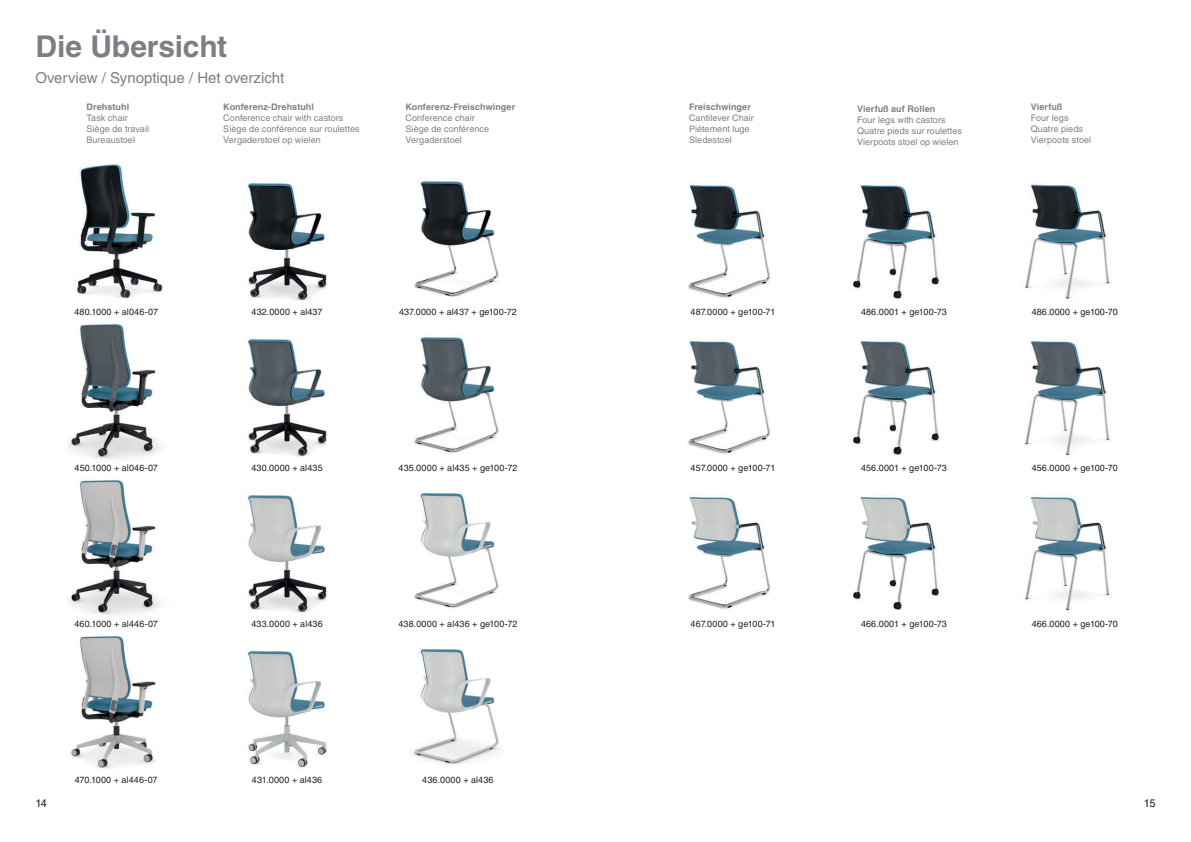
<style>
.page{position:relative;width:1191px;height:842px;background:#fff}
.page>*{position:absolute;margin:0;border:0;box-sizing:border-box;transform-origin:0 0}
.t1{font:700 30px "Helvetica LT Std";letter-spacing:-.005em;color:#7c8086}
.t2{font:15px "Helvetica LT Std";color:#7c8086}
.t3{font:11px "Helvetica LT Std";color:#231f20}
.t4{font:9px "Helvetica LT Std";letter-spacing:.015em;color:#231f20}
.t5{font:9px/11px "Helvetica LT Std";letter-spacing:.01em;color:#7c8086}
.t6{font:700 9px "Helvetica LT Std";letter-spacing:.01em;color:#7c8086}
</style>
<div class="page">
<img style="left:1025px;top:184px;width:85px;height:115px">
<img style="left:852px;top:185px;width:87px;height:114px">
<img style="left:688px;top:185px;width:82px;height:113px">
<img style="left:1024px;top:341px;width:86px;height:116px">
<img style="left:852px;top:341px;width:87px;height:114px">
<img style="left:688px;top:341px;width:82px;height:113px">
<img style="left:1024px;top:497px;width:86px;height:114px">
<img style="left:852px;top:497px;width:87px;height:113px">
<img style="left:688px;top:497px;width:82px;height:112px">
<img style="left:71px;top:635px;width:85px;height:134px">
<img style="left:247px;top:495px;width:80px;height:118px">
<img style="left:414px;top:492px;width:85px;height:116px">
<img style="left:414px;top:181px;width:85px;height:117px">
<img style="left:247px;top:183px;width:80px;height:118px">
<img style="left:76px;top:164px;width:87px;height:135px">
<img style="left:414px;top:337px;width:85px;height:116px">
<img style="left:247px;top:339px;width:81px;height:118px">
<img style="left:68px;top:323px;width:94px;height:136px">
<img style="left:412px;top:648px;width:89px;height:117px">
<img style="left:247px;top:651px;width:81px;height:117px">
<img style="left:69px;top:479px;width:92px;height:136px">
<h1 class="t1" style="left:36px;top:28px;width:193px">Die Übersicht</h1>
<h2 class="t2" style="left:35px;top:69px;width:250px">Overview / Synoptique / Het overzicht</h2>
<p class="t6" style="left:86px;top:101px;width:44px">Drehstuhl</p>
<p class="t5" style="left:86px;top:112px;width:64px">Task chair<br>Siège de travail<br>Bureaustoel</p>
<p class="t6" style="left:223px;top:101px;width:92px">Konferenz-Drehstuhl</p>
<p class="t5" style="left:223px;top:112px;width:138px">Conference chair with castors<br>Siège de conférence sur roulettes<br>Vergaderstoel op wielen</p>
<p class="t6" style="left:405px;top:101px;width:111px">Konferenz-Freischwinger</p>
<p class="t5" style="left:405px;top:112px;width:85px">Conference chair<br>Siège de conférence<br>Vergaderstoel</p>
<p class="t6" style="left:689px;top:101px;width:63px">Freischwinger</p>
<p class="t5" style="left:689px;top:112px;width:66px">Cantilever Chair<br>Piétement luge<br>Sledestoel</p>
<p class="t6" style="left:857px;top:103px;width:80px">Vierfuß auf Rollen</p>
<p class="t5" style="left:857px;top:114px;width:106px">Four legs with castors<br>Quatre pieds sur roulettes<br>Vierpoots stoel op wielen</p>
<p class="t6" style="left:1030px;top:101px;width:33px">Vierfuß</p>
<p class="t5" style="left:1030px;top:112px;width:62px">Four legs<br>Quatre pieds<br>Vierpoots stoel</p>
<p class="t4" style="left:74px;top:307px;width:85px">480.1000 + al046-07</p>
<p class="t4" style="left:251px;top:307px;width:73px">432.0000 + al437</p>
<p class="t4" style="left:399px;top:307px;width:119px">437.0000 + al437 + ge100-72</p>
<p class="t4" style="left:690px;top:307px;width:86px">487.0000 + ge100-71</p>
<p class="t4" style="left:861px;top:307px;width:87px">486.0001 + ge100-73</p>
<p class="t4" style="left:1031px;top:307px;width:88px">486.0000 + ge100-70</p>
<p class="t4" style="left:74px;top:463px;width:85px">450.1000 + al046-07</p>
<p class="t4" style="left:251px;top:463px;width:73px">430.0000 + al435</p>
<p class="t4" style="left:398px;top:463px;width:120px">435.0000 + al435 + ge100-72</p>
<p class="t4" style="left:690px;top:463px;width:86px">457.0000 + ge100-71</p>
<p class="t4" style="left:861px;top:463px;width:87px">456.0001 + ge100-73</p>
<p class="t4" style="left:1031px;top:463px;width:88px">456.0000 + ge100-70</p>
<p class="t4" style="left:74px;top:619px;width:85px">460.1000 + al446-07</p>
<p class="t4" style="left:251px;top:619px;width:73px">433.0000 + al436</p>
<p class="t4" style="left:398px;top:619px;width:120px">438.0000 + al436 + ge100-72</p>
<p class="t4" style="left:690px;top:619px;width:86px">467.0000 + ge100-71</p>
<p class="t4" style="left:861px;top:619px;width:87px">466.0001 + ge100-73</p>
<p class="t4" style="left:1031px;top:619px;width:88px">466.0000 + ge100-70</p>
<p class="t4" style="left:75px;top:775px;width:84px">470.1000 + al446-07</p>
<p class="t4" style="left:252px;top:775px;width:72px">431.0000 + al436</p>
<p class="t4" style="left:422px;top:775px;width:73px">436.0000 + al436</p>
<p class="t3" style="left:35px;top:796px;width:13px">14</p>
<p class="t3" style="left:1143px;top:796px;width:13px">15</p>
</div>
